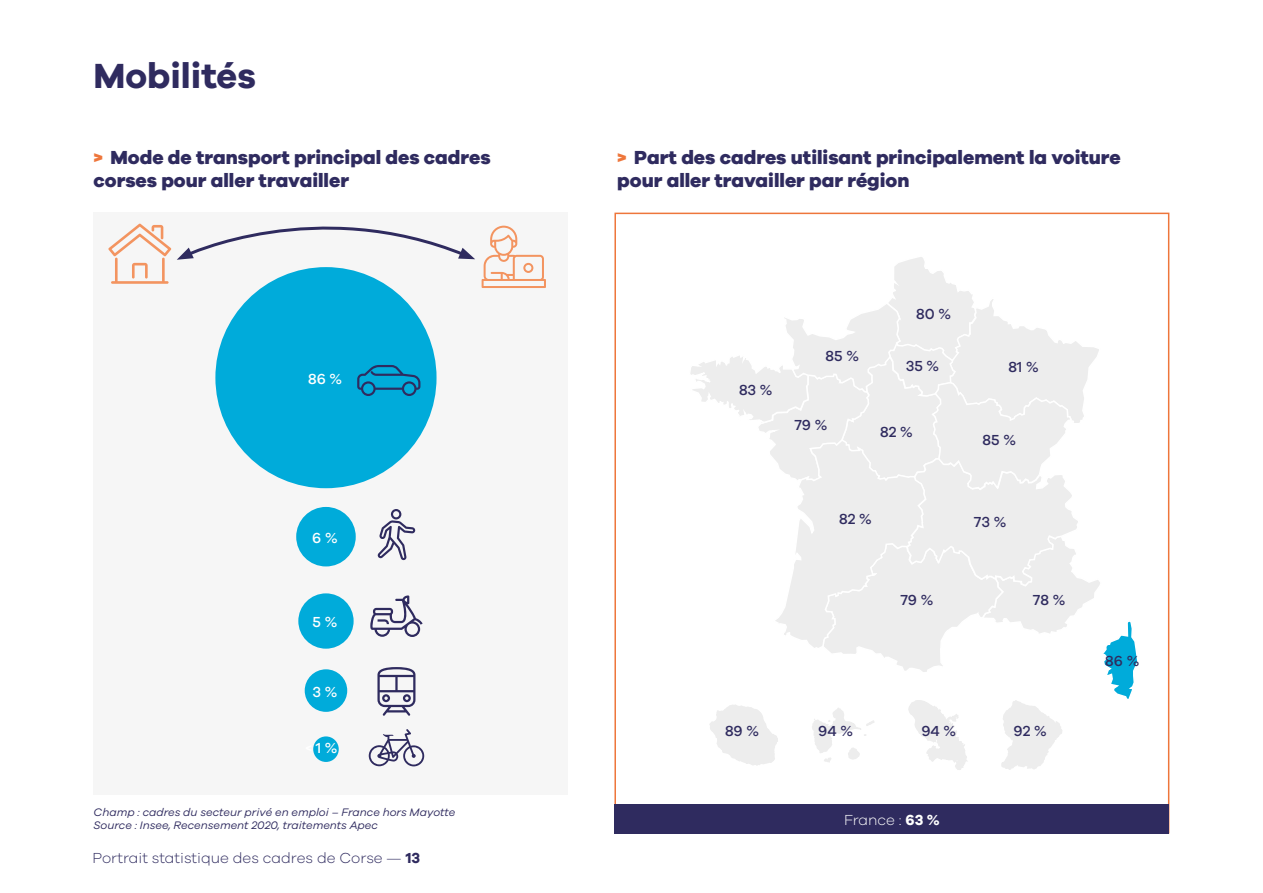
<style>
.page{position:relative;width:1263px;height:893px;background:#fff}
.page>*{position:absolute;margin:0;border:0;box-sizing:border-box;transform-origin:0 0}
.t1{font:700 36px "Galano Grotesque";color:#2f2b5f}
.t2{font:800 19.5px/22.5px "Galano Grotesque";color:#2f2b5f}
.t3{font:500 15px "Galano Grotesque";color:#2f2b5f}
.t4{font:300 15px "Galano Grotesque";color:#2f2b5f}
.t5{font:500 15px "Galano Grotesque";color:#fff}
.t6{font:300 15px "Galano Grotesque";color:#fff}
.t7{font:italic 11.25px/13.5px "Galano Grotesque";color:#2f2b5f}
.s1{color:#ee763b}
.s2{font-weight:700}
</style>
<div class="page">
<div style="left:94px;top:213px;width:474px;height:582px;background:#f6f6f6"></div>
<div style="left:215px;top:267px;width:221px;height:221px;background:#00abda;border-radius:50%"></div>
<div style="left:296px;top:507px;width:60px;height:59px;background:#00abda;border-radius:50%"></div>
<div style="left:298px;top:593px;width:56px;height:56px;background:#00abda;border-radius:50%"></div>
<div style="left:305px;top:669px;width:42px;height:43px;background:#00abda;border-radius:50%"></div>
<div style="left:313px;top:736px;width:26px;height:26px;background:#00abda;border-radius:50%"></div>
<svg style="left:369px;top:729px;width:55px;height:37px"></svg>
<svg style="left:357px;top:365px;width:63px;height:31px"></svg>
<svg style="left:108px;top:224px;width:63px;height:60px"></svg>
<svg style="left:482px;top:226px;width:64px;height:62px"></svg>
<svg style="left:177px;top:226px;width:298px;height:34px"></svg>
<div style="left:614px;top:804px;width:555px;height:29px;background:#2f2b5f"></div>
<svg style="left:690px;top:257px;width:448px;height:513px"></svg>
<svg style="left:377px;top:667px;width:38px;height:49px"></svg>
<svg style="left:378px;top:509px;width:37px;height:51px"></svg>
<svg style="left:370px;top:595px;width:53px;height:42px"></svg>
<h1 class="t1" style="left:94px;top:54px;width:164px">Mobilités</h1>
<p class="t2" style="left:94px;top:146px;width:399px"><span class="s1">&gt;</span> Mode de transport principal des cadres corses pour aller travailler</p>
<p class="t2" style="left:617px;top:146px;width:505px"><span class="s1">&gt;</span> Part des cadres utilisant principalement la voiture pour aller travailler par région</p>
<p class="t5" style="left:308px;top:370px;width:36px">86 %</p>
<p class="t5" style="left:312px;top:529px;width:27px">6 %</p>
<p class="t5" style="left:312px;top:613px;width:26px">5 %</p>
<p class="t5" style="left:312px;top:682px;width:26px">3 %</p>
<p class="t5" style="left:305px;top:739px;width:34px">&lt; 1 %</p>
<p class="t7" style="left:94px;top:805px;width:363px">Champ : cadres du secteur privé en emploi – France hors Mayotte<br>Source : Insee, Recensement 2020, traitements Apec</p>
<p class="t4" style="left:92px;top:849px;width:329px">Portrait statistique des cadres de Corse — <span class="s2">13</span></p>
<p class="t3" style="left:739px;top:381px;width:35px">83 %</p>
<p class="t3" style="left:825px;top:347px;width:35px">85 %</p>
<p class="t3" style="left:794px;top:416px;width:34px">79 %</p>
<p class="t3" style="left:916px;top:305px;width:36px">80 %</p>
<p class="t3" style="left:906px;top:357px;width:35px">35 %</p>
<p class="t3" style="left:1008px;top:358px;width:32px">81 %</p>
<p class="t3" style="left:880px;top:423px;width:34px">82 %</p>
<p class="t3" style="left:982px;top:431px;width:35px">85 %</p>
<p class="t3" style="left:839px;top:510px;width:34px">82 %</p>
<p class="t3" style="left:900px;top:591px;width:34px">79 %</p>
<p class="t3" style="left:974px;top:512px;width:34px">73 %</p>
<p class="t3" style="left:1033px;top:591px;width:34px">78 %</p>
<p class="t3" style="left:725px;top:722px;width:36px">89 %</p>
<p class="t3" style="left:818px;top:722px;width:36px">94 %</p>
<p class="t3" style="left:921px;top:722px;width:36px">94 %</p>
<p class="t3" style="left:1013px;top:722px;width:35px">92 %</p>
<p class="t6" style="left:844px;top:810px;width:97px">France : <span class="s2">63 %</span></p>
<p class="t3" style="left:1105px;top:652px;width:36px">86 %</p>
</div>
